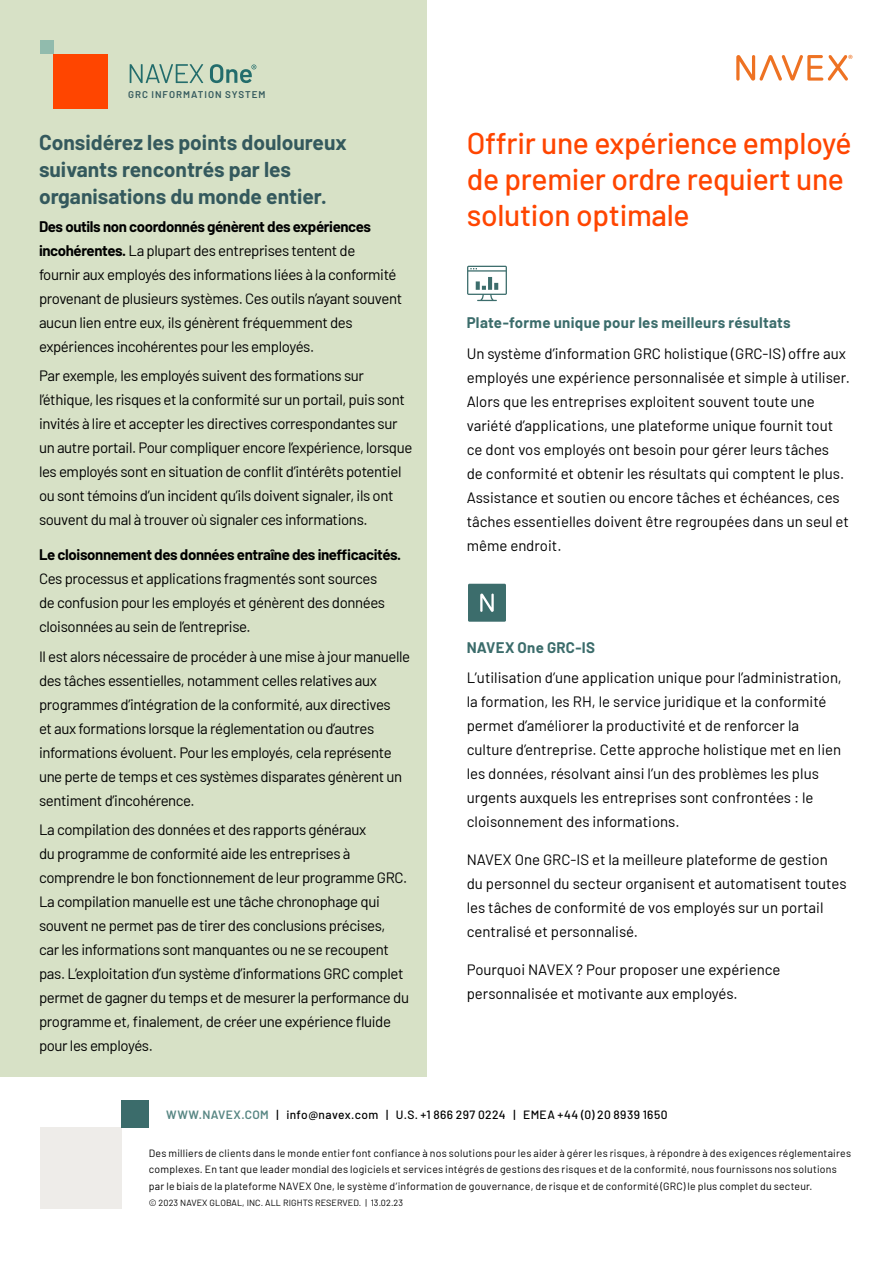
<style>
.page{position:relative;width:893px;height:1263px;background:#fff}
.page>*{position:absolute;margin:0;border:0;box-sizing:border-box;transform-origin:0 0}
.t1{font:500 30px/36px "Barlow";letter-spacing:-.01em;color:#ff4500}
.t2{font:700 21px/27px "Barlow";color:#34595d}
.t3{font:15px/24px "Barlow";letter-spacing:-.025em;color:#000}
.t4{font:15px/24px "Barlow";color:#000}
.t5{font:700 15px "Barlow";letter-spacing:.02em;color:#3b6c6b}
.t6{font:700 15px "Barlow";letter-spacing:-.025em;color:#000}
.t7{font:500 12px "Barlow";letter-spacing:.035em;color:#000}
.t8{font:10.5px/16.5px "Barlow";letter-spacing:.02em;color:#000}
.t9{font:600 9.75px "Barlow";letter-spacing:.1em;color:#34595d}
.t10{font:9px "Barlow";letter-spacing:.01em;color:#000}
.s1{font-weight:700}
.s2{font-weight:600;color:#578683}
</style>
<div class="page">
<div style="left:0;top:0;width:426px;height:1076px;background:#d7e1c6"></div>
<svg style="left:736px;top:55px;width:116px;height:26px"></svg>
<div style="left:40px;top:1128px;width:82px;height:81px;background:#eeece9"></div>
<div style="left:122px;top:1101px;width:26px;height:27px;background:#3b6c6b"></div>
<svg style="left:468px;top:584px;width:38px;height:38px"></svg>
<svg style="left:467px;top:266px;width:40px;height:35px"></svg>
<div style="left:40px;top:40px;width:13px;height:14px;background:#91bbad"></div>
<div style="left:53px;top:54px;width:54px;height:54px;background:#ff4500"></div>
<svg style="left:130px;top:64px;width:73px;height:19px"></svg>
<svg style="left:210px;top:64px;width:46px;height:19px"></svg>
<p class="t9" style="left:128px;top:87px;width:139px">GRC INFORMATION SYSTEM</p>
<h2 class="t2" style="left:39px;top:128px;width:309px">Considérez les points douloureux suivants rencontrés par les organisations du monde entier.</h2>
<p class="t3" style="left:39px;top:213px;width:365px"><span class="s1">Des outils non coordonnés génèrent des expériences incohérentes.</span> La plupart des entreprises tentent de<br>fournir aux employés des informations liées à la conformité provenant de plusieurs systèmes. Ces outils n’ayant souvent aucun lien entre eux, ils génèrent fréquemment des expériences incohérentes pour les employés.</p>
<p class="t3" style="left:39px;top:363px;width:375px">Par exemple, les employés suivent des formations sur l’éthique, les risques et la conformité sur un portail, puis sont invités à lire et accepter les directives correspondantes sur un autre portail. Pour compliquer encore l’expérience, lorsque les employés sont en situation de conflit d’intérêts potentiel ou sont témoins d’un incident qu’ils doivent signaler, ils ont souvent du mal à trouver où signaler ces informations.</p>
<p class="t6" style="left:39px;top:544px;width:364px">Le cloisonnement des données entraîne des inefficacités.</p>
<p class="t3" style="left:39px;top:566px;width:348px">Ces processus et applications fragmentés sont sources de confusion pour les employés et génèrent des données cloisonnées au sein de l’entreprise.</p>
<p class="t3" style="left:39px;top:643px;width:373px">Il est alors nécessaire de procéder à une mise à jour manuelle des tâches essentielles, notamment celles relatives aux programmes d’intégration de la conformité, aux directives<br>et aux formations lorsque la réglementation ou d’autres informations évoluent. Pour les employés, cela représente une perte de temps et ces systèmes disparates génèrent un sentiment d’incohérence.</p>
<p class="t3" style="left:39px;top:816px;width:372px">La compilation des données et des rapports généraux<br>du programme de conformité aide les entreprises à comprendre le bon fonctionnement de leur programme GRC.<br>La compilation manuelle est une tâche chronophage qui souvent ne permet pas de tirer des conclusions précises, car les informations sont manquantes ou ne se recoupent pas. L’exploitation d’un système d’informations GRC complet permet de gagner du temps et de mesurer la performance du programme et, finalement, de créer une expérience fluide pour les employés.</p>
<h1 class="t1" style="left:467px;top:123px;width:386px">Offrir une expérience employé de premier ordre requiert une solution optimale</h1>
<p class="t5" style="left:467px;top:311px;width:325px">Plate-forme unique pour les meilleurs résultats</p>
<p class="t4" style="left:467px;top:340px;width:385px">Un système d’information GRC holistique (GRC-IS) offre aux employés une expérience personnalisée et simple à utiliser.<br>Alors que les entreprises exploitent souvent toute une variété d’applications, une plateforme unique fournit tout ce dont vos employés ont besoin pour gérer leurs tâches<br>de conformité et obtenir les résultats qui comptent le plus.<br>Assistance et soutien ou encore tâches et échéances, ces tâches essentielles doivent être regroupées dans un seul et même endroit.</p>
<p class="t5" style="left:467px;top:636px;width:130px">NAVEX One GRC-IS</p>
<p class="t4" style="left:467px;top:665px;width:377px">L’utilisation d’une application unique pour l’administration, la formation, les RH, le service juridique et la conformité permet d’améliorer la productivité et de renforcer la culture d’entreprise. Cette approche holistique met en lien les données, résolvant ainsi l’un des problèmes les plus urgents auxquels les entreprises sont confrontées : le cloisonnement des informations.</p>
<p class="t4" style="left:467px;top:846px;width:381px">NAVEX One GRC-IS et la meilleure plateforme de gestion du personnel du secteur organisent et automatisent toutes les tâches de conformité de vos employés sur un portail centralisé et personnalisé.</p>
<p class="t4" style="left:467px;top:956px;width:315px">Pourquoi NAVEX ? Pour proposer une expérience personnalisée et motivante aux employés.</p>
<p class="t7" style="left:166px;top:1105px;width:503px"><span class="s2">WWW.NAVEX.COM</span> | info@navex.com | U.S. +1 866 297 0224 | EMEA +44 (0) 20 8939 1650</p>
<p class="t8" style="left:149px;top:1144px;width:704px">Des milliers de clients dans le monde entier font confiance à nos solutions pour les aider à gérer les risques, à répondre à des exigences réglementaires complexes. En tant que leader mondial des logiciels et services intégrés de gestions des risques et de la conformité, nous fournissons nos solutions par le biais de la plateforme NAVEX One, le système d’information de gouvernance, de risque et de conformité (GRC) le plus complet du secteur.</p>
<p class="t10" style="left:149px;top:1196px;width:256px">© 2023 NAVEX GLOBAL, INC. ALL RIGHTS RESERVED. | 13.02.23</p>
</div>
